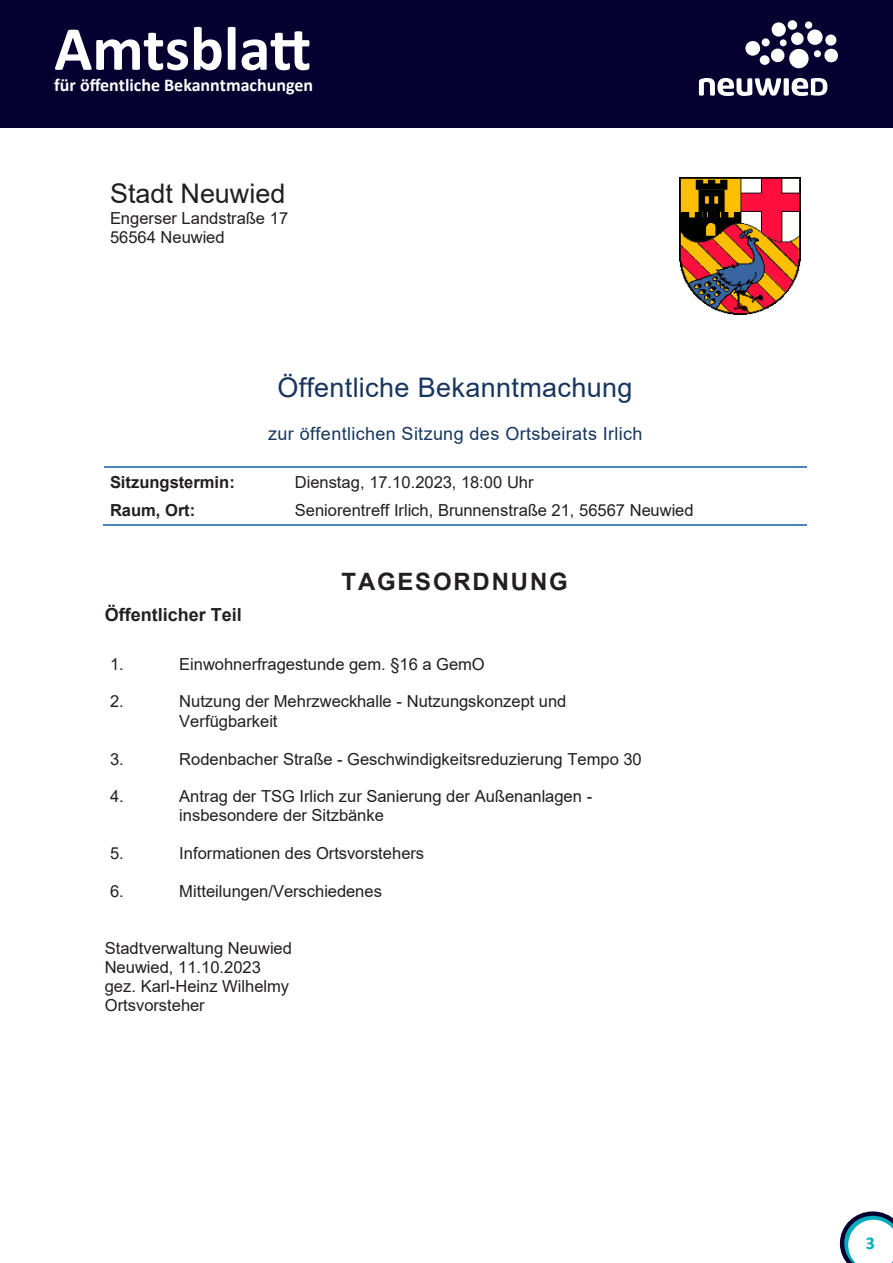
<style>
.page{position:relative;width:893px;height:1263px;background:#fff}
.page>*{position:absolute;margin:0;border:0;box-sizing:border-box;transform-origin:0 0}
.t1{font:700 63px "Calibri";color:#fff}
.t2{font:27px "Arial";letter-spacing:.01em;color:#17365d}
.t3{font:27px "Arial";color:#231f20}
.t4{font:700 24px "Arial";letter-spacing:.075em;color:#231f20}
.t5{font:18px "Arial";letter-spacing:.02em;color:#17365d}
.t6{font:700 18px "Calibri";color:#fff}
.t7{font:700 18px "Arial";color:#231f20}
.t8{font:700 18px "Calibri";color:#00adbc}
.t9{font:16.5px/18.9px "Arial";color:#231f20}
.t10{font:700 16.5px "Arial";color:#231f20}
</style>
<div class="page">
<svg style="left:840px;top:1211px;width:53px;height:52px"></svg>
<div style="left:0;top:0;width:893px;height:128px;background:#050030"></div>
<svg style="left:745px;top:22px;width:93px;height:47px"></svg>
<div style="left:787px;top:20px;width:10px;height:10px;background:#fff;border-radius:50%"></div>
<svg style="left:699px;top:78px;width:128px;height:18px"></svg>
<hr style="left:105px;top:467px;width:185px;height:1px;background:#4f81bd">
<hr style="left:291px;top:467px;width:516px;height:1px;background:#4f81bd">
<hr style="left:104px;top:524px;width:186px;height:2px;background:#4f81bd">
<hr style="left:290px;top:524px;width:517px;height:2px;background:#4f81bd">
<img style="left:680px;top:178px;width:120px;height:137px">
<h1 class="t1" style="left:54px;top:4px;width:258px">Amtsblatt</h1>
<p class="t6" style="left:54px;top:73px;width:260px">für öffentliche Bekanntmachungen</p>
<p class="t3" style="left:110px;top:175px;width:177px">Stadt Neuwied</p>
<p class="t9" style="left:110px;top:209px;width:180px">Engerser Landstraße 17<br>56564 Neuwied</p>
<p class="t2" style="left:278px;top:369px;width:356px">Öffentliche Bekanntmachung</p>
<p class="t5" style="left:268px;top:422px;width:376px">zur öffentlichen Sitzung des Ortsbeirats Irlich</p>
<p class="t10" style="left:110px;top:471px;width:126px">Sitzungstermin:</p>
<p class="t9" style="left:295px;top:473px;width:240px">Dienstag, 17.10.2023, 18:00 Uhr</p>
<p class="t10" style="left:110px;top:499px;width:87px">Raum, Ort:</p>
<p class="t9" style="left:295px;top:501px;width:400px">Seniorentreff Irlich, Brunnenstraße 21, 56567 Neuwied</p>
<p class="t4" style="left:342px;top:564px;width:228px">TAGESORDNUNG</p>
<p class="t7" style="left:105px;top:602px;width:139px">Öffentlicher Teil</p>
<p class="t9" style="left:110px;top:654px;width:15px">1.</p>
<p class="t9" style="left:179px;top:654px;width:307px">Einwohnerfragestunde gem. §16 a GemO</p>
<p class="t9" style="left:110px;top:692px;width:15px">2.</p>
<p class="t9" style="left:179px;top:692px;width:389px">Nutzung der Mehrzweckhalle - Nutzungskonzept und<br>Verfügbarkeit</p>
<p class="t9" style="left:110px;top:749px;width:15px">3.</p>
<p class="t9" style="left:179px;top:749px;width:464px">Rodenbacher Straße - Geschwindigkeitsreduzierung Tempo 30</p>
<p class="t9" style="left:110px;top:787px;width:15px">4.</p>
<p class="t9" style="left:179px;top:787px;width:414px">Antrag der TSG Irlich zur Sanierung der Außenanlagen - insbesondere der Sitzbänke</p>
<p class="t9" style="left:110px;top:844px;width:15px">5.</p>
<p class="t9" style="left:179px;top:844px;width:246px">Informationen des Ortsvorstehers</p>
<p class="t9" style="left:110px;top:882px;width:15px">6.</p>
<p class="t9" style="left:179px;top:882px;width:204px">Mitteilungen/Verschiedenes</p>
<p class="t9" style="left:105px;top:939px;width:189px">Stadtverwaltung Neuwied<br>Neuwied, 11.10.2023 gez. Karl-Heinz Wilhelmy<br>Ortsvorsteher</p>
<p class="t8" style="left:866px;top:1230px;width:11px">3</p>
</div>
